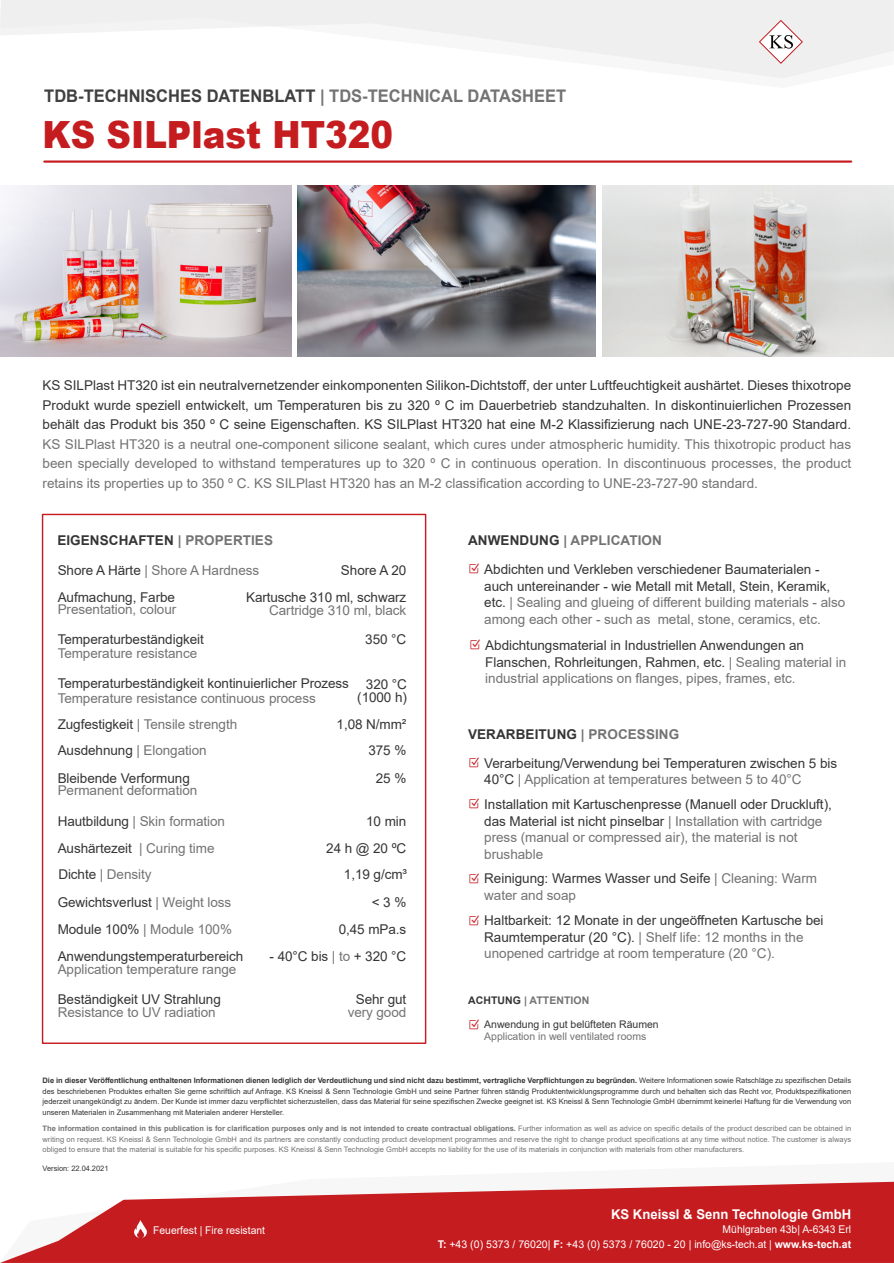
<style>
.page{position:relative;width:894px;height:1263px;background:#fff}
.page>*{position:absolute;margin:0;border:0;box-sizing:border-box;transform-origin:0 0}
.t1{font:900 37.5px "Arial";color:#c51c20;scale:.9 1}
.t2{font:700 17.4px "Arial";color:#404040;scale:.95 1}
.t3{font:13.5px/16.5px "Arial";letter-spacing:-.005em;color:#363535}
.t4{font:13.5px/19.5px "Arial";letter-spacing:-.005em;color:#737373;text-align:justify}
.t5{font:700 13.5px "Arial";letter-spacing:.005em;color:#363535}
.t6{font:700 13.5px "Arial";color:#fff}
.t7{font:700 13.5px "Arial";letter-spacing:.005em;color:#737373}
.t8{font:10.65px/14.9px "Arial";color:#fff;text-align:right}
.t9{font:10.5px "Arial";letter-spacing:-.005em;color:#737373}
.t10{font:10.5px "Arial";letter-spacing:-.005em;color:#363535}
.t11{font:700 10.5px "Arial";letter-spacing:.005em;color:#737373}
.t12{font:7.5px/10.5px "Arial";color:#363535;text-align:justify}
.t13{font:7.5px/10.5px "Arial";color:#737373;text-align:justify}
.s1{color:#737373}
.s2{color:#363535}
.s3{font-weight:700}
</style>
<div class="page">
<hr style="left:44px;top:160px;width:806px;height:3px;background:#c51c20">
<svg style="left:0;top:0;width:893px;height:79px;fill:#efefef"></svg>
<svg style="left:758px;top:20px;width:44px;height:44px"></svg>
<svg style="left:0;top:1181px;width:893px;height:82px;fill:#c51c20"></svg>
<img style="left:135px;top:1220px;width:12px;height:18px">
<img style="left:0;top:186px;width:291px;height:170px">
<img style="left:298px;top:186px;width:297px;height:170px">
<img style="left:602px;top:186px;width:291px;height:170px">
<p class="t2" style="left:44px;top:89px;width:550px">TDB-TECHNISCHES DATENBLATT <span class="s1">| TDS-TECHNICAL DATASHEET</span></p>
<h1 class="t1" style="left:43px;top:121px;width:391px">KS SILPlast HT320</h1>
<p class="t3" style="left:43px;top:377px;width:809px;line-height:19.5px;text-align:justify">KS SILPlast HT320 ist ein neutralvernetzender einkomponenten Silikon-Dichtstoff, der unter Luftfeuchtigkeit aushärtet. Dieses thixotrope Produkt wurde speziell entwickelt, um Temperaturen bis zu 320 º C im Dauerbetrieb standzuhalten. In diskontinuierlichen Prozessen behält das Produkt bis 350 º C seine Eigenschaften. KS SILPlast HT320 hat eine M-2 Klassifizierung nach UNE-23-727-90 Standard.</p>
<p class="t4" style="left:43px;top:435px;width:809px">KS SILPlast HT320 is a neutral one-component silicone sealant, which cures under atmospheric humidity. This thixotropic product has been specially developed to withstand temperatures up to 320 º C in continuous operation. In discontinuous processes, the product retains its properties up to 350 º C. KS SILPlast HT320 has an M-2 classification according to UNE-23-727-90 standard.</p>
<p class="t5" style="left:57px;top:536px;width:217px">EIGENSCHAFTEN <span class="s1">| PROPERTIES</span></p>
<p class="t4" style="left:58px;top:562px;width:203px"><span class="s2">Shore A Härte</span> | Shore A Hardness</p>
<p class="t3" style="left:341px;top:564px;width:67px">Shore A 20</p>
<p class="t3" style="left:58px;top:590px;width:119px">Aufmachung, Farbe</p>
<p class="t4" style="left:58px;top:600px;width:120px">Presentation, colour</p>
<p class="t3" style="left:246px;top:590px;width:162px">Kartusche 310 ml, schwarz</p>
<p class="t4" style="left:269px;top:602px;width:139px">Cartridge 310 ml, black</p>
<p class="t3" style="left:58px;top:633px;width:148px">Temperaturbeständigkeit</p>
<p class="t3" style="left:365px;top:633px;width:43px">350 °C</p>
<p class="t4" style="left:58px;top:645px;width:141px">Temperature resistance</p>
<p class="t3" style="left:58px;top:676px;width:293px">Temperaturbeständigkeit kontinuierlicher Prozess</p>
<p class="t4" style="left:58px;top:689px;width:259px">Temperature resistance continuous process</p>
<p class="t3" style="left:357px;top:679px;width:51px;line-height:13.5px;text-align:right">320 °C (1000 h)</p>
<p class="t4" style="left:58px;top:715px;width:181px"><span class="s2">Zugfestigkeit</span> | Tensile strength</p>
<p class="t3" style="left:336px;top:717px;width:71px">1,08 N/mm²</p>
<p class="t4" style="left:58px;top:742px;width:150px"><span class="s2">Ausdehnung</span> | Elongation</p>
<p class="t3" style="left:368px;top:743px;width:39px">375 %</p>
<p class="t3" style="left:58px;top:771px;width:134px">Bleibende Verformung</p>
<p class="t3" style="left:375px;top:771px;width:32px">25 %</p>
<p class="t4" style="left:58px;top:782px;width:141px">Permanent deformation</p>
<p class="t4" style="left:58px;top:813px;width:169px"><span class="s2">Hautbildung</span> | Skin formation</p>
<p class="t3" style="left:366px;top:814px;width:42px">10 min</p>
<p class="t3" style="left:58px;top:841px;width:158px">Aushärtezeit <span class="s1">| Curing time</span></p>
<p class="t3" style="left:326px;top:841px;width:82px">24h@20ºC</p>
<p class="t4" style="left:58px;top:866px;width:95px"><span class="s2">Dichte</span> | Density</p>
<p class="t3" style="left:344px;top:867px;width:65px">1,19 g/cm³</p>
<p class="t3" style="left:58px;top:895px;width:175px">Gewichtsverlust <span class="s1">| Weight loss</span></p>
<p class="t3" style="left:371px;top:895px;width:36px">&lt;3%</p>
<p class="t4" style="left:58px;top:921px;width:176px"><span class="s2">Module 100%</span> | Module 100%</p>
<p class="t3" style="left:338px;top:922px;width:69px">0,45 mPa.s</p>
<p class="t3" style="left:58px;top:949px;width:187px">Anwendungstemperaturbereich</p>
<p class="t3" style="left:269px;top:949px;width:138px">- 40°C bis <span class="s1">| to</span> + 320 °C</p>
<p class="t4" style="left:58px;top:961px;width:180px">Application temperature range</p>
<p class="t3" style="left:356px;top:992px;width:52px">Sehr gut</p>
<p class="t4" style="left:347px;top:1004px;width:60px">very good</p>
<p class="t3" style="left:58px;top:992px;width:165px">Beständigkeit UV Strahlung</p>
<p class="t4" style="left:58px;top:1004px;width:159px">Resistance to UV radiation</p>
<p class="t7" style="left:468px;top:536px;width:195px"><span class="s2">ANWENDUNG</span> | APPLICATION</p>
<p class="t3" style="left:484px;top:562px;width:362px">Abdichten und Verkleben verschiedener Baumaterialen - auch untereinander - wie Metall mit Metall, Stein, Keramik, etc. <span class="s1">| Sealing and glueing of different building materials - also among each other - such as metal, stone, ceramics, etc.</span></p>
<p class="t3" style="left:485px;top:638px;width:362px">Abdichtungsmaterial in Industriellen Anwendungen an<br>Flanschen, Rohrleitungen, Rahmen, etc. <span class="s1">| Sealing material in industrial applications on flanges, pipes, frames, etc.</span></p>
<p class="t5" style="left:468px;top:729px;width:212px">VERARBEITUNG <span class="s1">| PROCESSING</span></p>
<p class="t3" style="left:484px;top:756px;width:354px">Verarbeitung/Verwendung bei Temperaturen zwischen 5 bis<br>40°C <span class="s1">| Application at temperatures between 5 to 40°C</span></p>
<p class="t3" style="left:484px;top:797px;width:349px">Installation mit Kartuschenpresse (Manuell oder Druckluft), das Material ist nicht pinselbar <span class="s1">| Installation with cartridge press (manual or compressed air), the material is not brushable</span></p>
<p class="t3" style="left:484px;top:872px;width:334px">Reinigung: Warmes Wasser und Seife <span class="s1">| Cleaning: Warm water and soap</span></p>
<p class="t3" style="left:484px;top:913px;width:341px">Haltbarkeit: 12 Monate in der ungeöffneten Kartusche bei<br>Raumtemperatur (20 °C). <span class="s1">| Shelf life: 12 months in the unopened cartridge at room temperature (20 °C).</span></p>
<p class="t11" style="left:468px;top:996px;width:123px"><span class="s2">ACHTUNG</span> | ATTENTION</p>
<p class="t10" style="left:484px;top:1020px;width:176px">Anwendung in gut belüfteten Räumen</p>
<p class="t9" style="left:484px;top:1032px;width:163px">Application in well ventilated rooms</p>
<p class="t12" style="left:43px;top:1076px;width:809px"><span class="s3">Die in dieser Veröffentlichung enthaltenen Informationen dienen lediglich der Verdeutlichung und sind nicht dazu bestimmt, vertragliche Verpflichtungen zu begründen.</span> Weitere Informationen sowie Ratschläge zu spezifischen Details des beschriebenen Produktes erhalten Sie gerne schriftlich auf Anfrage. KS Kneissl &amp; Senn Technologie GmbH und seine Partner führen ständig Produktentwicklungsprogramme durch und behalten sich das Recht vor, Produktspezifikationen jederzeit unangekündigt zu ändern. Der Kunde ist immer dazu verpflichtet sicherzustellen, dass das Material für seine spezifischen Zwecke geeignet ist. KS Kneissl &amp; Senn Technologie GmbH übernimmt keinerlei Haftung für die Verwendung von unseren Materialen in Zusammenhang mit Materialen anderer Hersteller.</p>
<p class="t13" style="left:43px;top:1124px;width:809px"><span class="s3">The information contained in this publication is for clarification purposes only and is not intended to create contractual obligations.</span> Further information as well as advice on specific details of the product described can be obtained in writing on request. KS Kneissl &amp; Senn Technologie GmbH and its partners are constantly conducting product development programmes and reserve the right to change product specifications at any time without notice. The customer is always obliged to ensure that the material is suitable for his specific purposes. KS Kneissl &amp; Senn Technologie GmbH accepts no liability for the use of its materials in conjunction with materials from other manufacturers.</p>
<p class="t12" style="left:43px;top:1164px;width:67px">Version: 22.04.2021</p>
<p class="t8" style="left:153px;top:1224px;width:113px">Feuerfest | Fire resistant</p>
<p class="t6" style="left:611px;top:1209px;width:241px">KS Kneissl &amp; Senn Technologie GmbH</p>
<p class="t8" style="left:437px;top:1223px;width:415px">Mühlgraben 43b| A-6343 Erl<br><span class="s3">T:</span> +43 (0) 5373 / 76020| <span class="s3">F:</span> +43 (0) 5373 / 76020 - 20 | info@ks-tech.at | <span class="s3">www.ks-tech.at</span></p>
</div>
